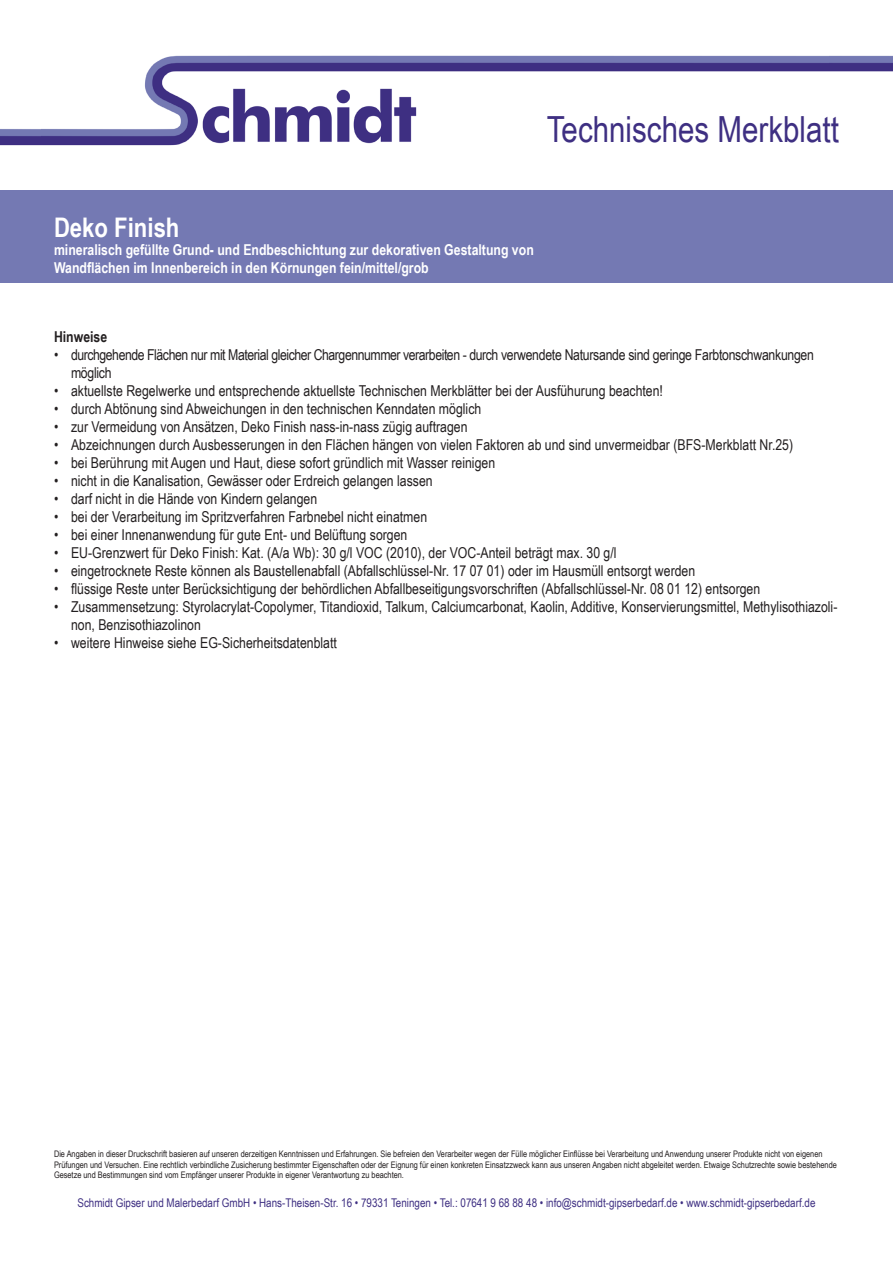
<style>
.page{position:relative;width:893px;height:1263px;background:#fff}
.page>*{position:absolute;margin:0;border:0;box-sizing:border-box;transform-origin:0 0}
.t1{font:36px "Arial Narrow";color:#3e2f82}
.t2{font:700 27px "Arial Narrow";color:#fff}
.t3{font:15px/18px "Arial Narrow";color:#231f20}
.t4{font:15px/18px "Arial Narrow";letter-spacing:-.03em;color:#231f20}
.t5{font:700 15px/18px "Arial Narrow";color:#fff}
.t6{font:700 15px "Arial Narrow";color:#231f20}
.t7{font:12px "Arial Narrow";color:#3e2f82}
.t8{font:9px/10.8px "Arial Narrow";color:#231f20}
</style>
<div class="page">
<div style="left:0;top:190px;width:893px;height:93px;background:#7479b3"></div>
<img style="left:40px;top:55px;width:790px;height:91px">
<img style="left:0;top:129px;width:40px;height:17px">
<img style="left:830px;top:55px;width:63px;height:17px">
<div style="left:425px;top:106px;width:249px;height:52px;background:#fff"></div>
<p class="t1" style="left:547px;top:103px;width:294px">Technisches Merkblatt</p>
<p class="t2" style="left:54px;top:207px;width:127px">Deko Finish</p>
<p class="t5" style="left:54px;top:239px;width:481px">mineralisch gefüllte Grund- und Endbeschichtung zur dekorativen Gestaltung von<br>Wandflächen im Innenbereich in den Körnungen fein/mittel/grob</p>
<p class="t6" style="left:54px;top:325px;width:55px">Hinweise</p>
<p class="t4" style="left:71px;top:345px;width:744px">durchgehende Flächen nur mit Material gleicher Chargennummer verarbeiten - durch verwendete Natursande sind geringe Farbtonschwankungen möglich</p>
<p class="t3" style="left:71px;top:381px;width:593px">aktuellste Regelwerke und entsprechende aktuellste Technischen Merkblätter bei der Ausfühurung beachten!</p>
<p class="t3" style="left:71px;top:399px;width:412px">durch Abtönung sind Abweichungen in den technischen Kenndaten möglich</p>
<p class="t3" style="left:71px;top:417px;width:398px">zur Vermeidung von Ansätzen, Deko Finish nass-in-nass zügig auftragen</p>
<p class="t3" style="left:71px;top:435px;width:724px">Abzeichnungen durch Ausbesserungen in den Flächen hängen von vielen Faktoren ab und sind unvermeidbar (BFS-Merkblatt Nr.25)</p>
<p class="t3" style="left:71px;top:453px;width:426px">bei Berührung mit Augen und Haut, diese sofort gründlich mit Wasser reinigen</p>
<p class="t3" style="left:71px;top:471px;width:363px">nicht in die Kanalisation, Gewässer oder Erdreich gelangen lassen</p>
<p class="t3" style="left:71px;top:489px;width:248px">darf nicht in die Hände von Kindern gelangen</p>
<p class="t3" style="left:71px;top:507px;width:358px">bei der Verarbeitung im Spritzverfahren Farbnebel nicht einatmen</p>
<p class="t3" style="left:71px;top:525px;width:338px">bei einer Innenanwendung für gute Ent- und Belüftung sorgen</p>
<p class="t3" style="left:71px;top:543px;width:547px">EU-Grenzwert für Deko Finish: Kat. (A/a Wb): 30 g/l VOC (2010), der VOC-Anteil beträgt max. 30 g/l</p>
<p class="t3" style="left:71px;top:561px;width:626px">eingetrocknete Reste können als Baustellenabfall (Abfallschlüssel-Nr. 17 07 01) oder im Hausmüll entsorgt werden</p>
<p class="t3" style="left:71px;top:579px;width:691px">flüssige Reste unter Berücksichtigung der behördlichen Abfallbeseitigungsvorschriften (Abfallschlüssel-Nr. 08 01 12) entsorgen</p>
<p class="t3" style="left:71px;top:597px;width:768px">Zusammensetzung: Styrolacrylat-Copolymer, Titandioxid, Talkum, Calciumcarbonat, Kaolin, Additive, Konservierungsmittel, Methylisothiazoli&shy;non, Benzisothiazolinon</p>
<p class="t3" style="left:71px;top:633px;width:267px">weitere Hinweise siehe EG-Sicherheitsdatenblatt</p>
<p class="t3" style="left:54px;top:345px;width:6px">•</p>
<p class="t3" style="left:54px;top:381px;width:6px;text-align:justify">• • • • • • • • • • • • •</p>
<p class="t3" style="left:54px;top:633px;width:6px">•</p>
<p class="t8" style="left:54px;top:1148px;width:784px">Die Angaben in dieser Druckschrift basieren auf unseren derzeitigen Kenntnissen und Erfahrungen. Sie befreien den Verarbeiter wegen der Fülle möglicher Einflüsse bei Verarbeitung und Anwendung unserer Produkte nicht von eigenen<br>Prüfungen und Versuchen. Eine rechtlich verbindliche Zusicherung bestimmter Eigenschaften oder der Eignung für einen konkreten Einsatzzweck kann aus unseren Angaben nicht abgeleitet werden. Etwaige Schutzrechte sowie bestehende<br>Gesetze und Bestimmungen sind vom Empfänger unserer Produkte in eigener Verantwortung zu beachten.</p>
<p class="t7" style="left:77px;top:1194px;width:739px">Schmidt Gipser und Malerbedarf GmbH • Hans-Theisen-Str. 16 • 79331 Teningen • Tel.: 07641 9 68 88 48 • info@schmidt-gipserbedarf.de • www.schmidt-gipserbedarf.de</p>
</div>
